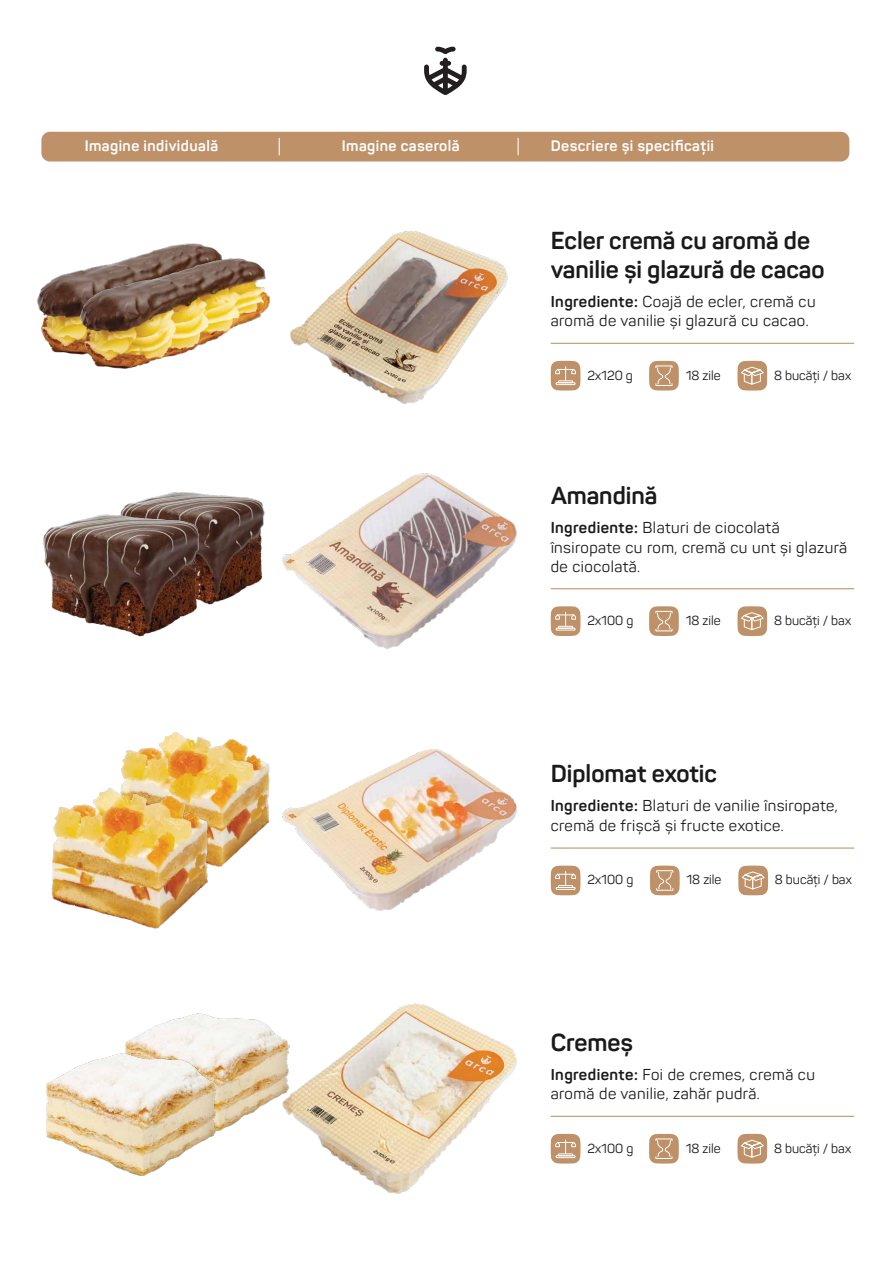
<style>
.page{position:relative;width:893px;height:1263px;background:#fff}
.page>*{position:absolute;margin:0;border:0;box-sizing:border-box;transform-origin:0 0}
.t1{font:700 24.3px/29.1px "Panton";color:#1a1a1b}
.t2{font:15.6px/19.5px "Panton";letter-spacing:.03em;color:#1a1a1b}
.t3{font:700 15px "Panton";letter-spacing:.03em;color:#fff}
.t4{font:13.05px "Panton";color:#1a1a1b}
.s1{font-weight:700}
</style>
<div class="page">
<svg style="left:424px;top:47px;width:43px;height:48px"></svg>
<svg style="left:551px;top:361px;width:30px;height:30px"></svg>
<svg style="left:737px;top:361px;width:30px;height:30px"></svg>
<hr style="left:551px;top:343px;width:303px;height:1px;background:#bd9167">
<svg style="left:649px;top:361px;width:30px;height:30px"></svg>
<svg style="left:551px;top:606px;width:30px;height:30px"></svg>
<svg style="left:737px;top:606px;width:30px;height:30px"></svg>
<hr style="left:551px;top:588px;width:303px;height:1px;background:#bd9167">
<svg style="left:649px;top:606px;width:30px;height:30px"></svg>
<svg style="left:551px;top:865px;width:30px;height:30px"></svg>
<svg style="left:738px;top:865px;width:30px;height:30px"></svg>
<hr style="left:551px;top:847px;width:303px;height:1px;background:#bd9167">
<svg style="left:650px;top:865px;width:30px;height:30px"></svg>
<svg style="left:551px;top:1134px;width:30px;height:30px"></svg>
<svg style="left:737px;top:1134px;width:30px;height:30px"></svg>
<hr style="left:551px;top:1116px;width:303px;height:1px;background:#bd9167">
<svg style="left:649px;top:1134px;width:30px;height:30px"></svg>
<img style="left:36px;top:243px;width:255px;height:126px">
<img style="left:170px;top:492px;width:95px;height:108px">
<img style="left:43px;top:493px;width:181px;height:144px">
<img style="left:121px;top:732px;width:149px;height:135px">
<img style="left:51px;top:783px;width:165px;height:146px">
<img style="left:291px;top:232px;width:217px;height:171px">
<img style="left:282px;top:473px;width:234px;height:176px">
<img style="left:282px;top:749px;width:234px;height:161px">
<img style="left:289px;top:1003px;width:227px;height:190px">
<div style="left:41px;top:132px;width:808px;height:30px;background:#be9168;border-radius:9px"></div>
<svg style="left:279px;top:138px;width:1px;height:17px"></svg>
<svg style="left:518px;top:138px;width:1px;height:17px"></svg>
<img style="left:126px;top:1013px;width:163px;height:117px">
<img style="left:46px;top:1054px;width:170px;height:121px">
<p class="t3" style="left:85px;top:137px;width:135px">Imagine individuală</p>
<p class="t3" style="left:342px;top:137px;width:119px">Imagine caserolă</p>
<p class="t3" style="left:551px;top:137px;width:165px">Descriere și specificații</p>
<h1 class="t1" style="left:551px;top:225px;width:275px">Ecler cremă cu aromă de vanilie și glazură de cacao</h1>
<p class="t2" style="left:551px;top:291px;width:266px"><span class="s1">Ingrediente:</span> Coajă de ecler, cremă cu aromă de vanilie și glazură cu cacao.</p>
<p class="t4" style="left:587px;top:367px;width:47px">2x120 g</p>
<p class="t4" style="left:686px;top:367px;width:36px">18 zile</p>
<p class="t4" style="left:774px;top:367px;width:78px">8 bucăți / bax</p>
<h1 class="t1" style="left:551px;top:481px;width:108px">Amandină</h1>
<p class="t2" style="left:551px;top:518px;width:298px"><span class="s1">Ingrediente:</span> Blaturi de ciocolată însiropate cu rom, cremă cu unt și glazură de ciocolată.</p>
<p class="t4" style="left:587px;top:612px;width:48px">2x100 g</p>
<p class="t4" style="left:686px;top:612px;width:36px">18 zile</p>
<p class="t4" style="left:774px;top:612px;width:78px">8 bucăți / bax</p>
<h1 class="t1" style="left:551px;top:759px;width:168px">Diplomat exotic</h1>
<p class="t2" style="left:551px;top:796px;width:288px"><span class="s1">Ingrediente:</span> Blaturi de vanilie însiropate, cremă de frișcă și fructe exotice.</p>
<p class="t4" style="left:587px;top:872px;width:48px">2x100 g</p>
<p class="t4" style="left:686px;top:872px;width:36px">18 zile</p>
<p class="t4" style="left:775px;top:872px;width:78px">8 bucăți / bax</p>
<h1 class="t1" style="left:551px;top:1028px;width:84px">Cremeș</h1>
<p class="t2" style="left:551px;top:1064px;width:266px"><span class="s1">Ingrediente:</span> Foi de cremes, cremă cu aromă de vanilie, zahăr pudră.</p>
<p class="t4" style="left:587px;top:1140px;width:48px">2x100 g</p>
<p class="t4" style="left:686px;top:1140px;width:36px">18 zile</p>
<p class="t4" style="left:774px;top:1140px;width:78px">8 bucăți / bax</p>
</div>
